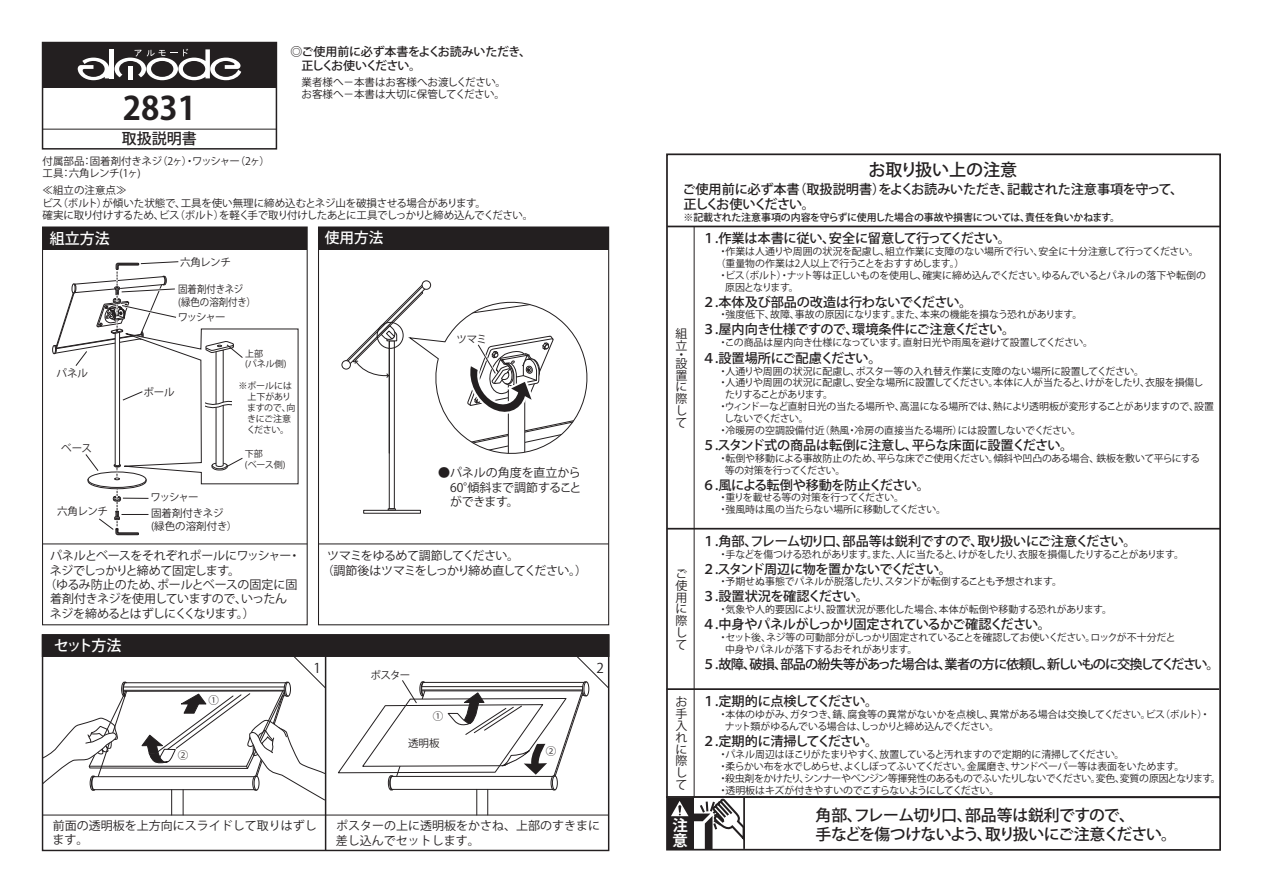
<style>
.page{position:relative;width:1263px;height:893px;background:#fff}
.page>*{position:absolute;margin:0;border:0;box-sizing:border-box;transform-origin:0 0}
.t1{font:700 32.1px "Koz Go Pro";color:#231f20}
.t2{font:500 17.1px "Koz Go Pro";letter-spacing:-.01em;color:#231f20}
.t3{font:500 15.9px/19px "Koz Go Pro";letter-spacing:-.05em;color:#231f20}
.t4{font:700 15.45px/15.5px "Koz Go Pro";color:#fff}
.t5{font:500 15px "Koz Go Pro";color:#fff}
.t6{font:500 15px "Koz Go Pro";color:#231f20}
.t7{font:500 14.7px "Koz Go Pro";color:#fff}
.t8{font:13.5px "Koz Go Pro";color:#231f20}
.t9{font:500 13.2px "Koz Go Pro";letter-spacing:-.05em;color:#231f20}
.t10{font:500 13.2px/15.8px "Koz Go Pro";letter-spacing:-.02em;color:#231f20}
.t11{font:500 13.2px "Koz Go Pro";letter-spacing:-.03em;color:#231f20}
.t12{font:500 13.2px "Koz Go Pro";letter-spacing:-.075em;color:#231f20}
.t13{font:500 13.2px "Koz Go Pro";letter-spacing:-.07em;color:#231f20}
.t14{font:12px/11.9px "Koz Go Pro";letter-spacing:-.02em;color:#231f20;text-align:justify}
.t15{font:12px/14.4px "Koz Go Pro";color:#231f20}
.t16{font:12px/14.4px "Koz Go Pro";letter-spacing:-.05em;color:#231f20}
.t17{font:500 12px/14.4px "Koz Go Pro";letter-spacing:-.03em;color:#231f20}
.t18{font:12px "Koz Go Pro";letter-spacing:-.07em;color:#231f20}
.t19{font:10.5px/12.6px "Koz Go Pro";letter-spacing:-.01em;color:#231f20}
.t20{font:10.5px "Koz Go Pr 6 N";letter-spacing:-.06em;color:#231f20}
.t21{font:10.5px/12px "Koz Go Pro";letter-spacing:-.04em;color:#231f20}
.t22{font:10.5px/12.6px "Koz Go Pro";letter-spacing:-.01em;color:#231f20;scale:.9 1}
.t23{font:9.9px/11.9px "Koz Go Pro";letter-spacing:-.025em;color:#231f20}
.t24{font:9.9px "Koz Go Pro";color:#231f20}
.t25{font:500 9.9px "Koz Go Pro";letter-spacing:-.02em;color:#231f20}
.t26{font:9.9px "Koz Go Pro";letter-spacing:-.11em;color:#231f20}
.t27{font:9.9px "Koz Go Pro";letter-spacing:-.05em;color:#231f20}
.t28{font:9.9px "Koz Go Pro";letter-spacing:-.085em;color:#231f20}
.t29{font:9px/10.8px "Koz Go Pro";letter-spacing:-.01em;color:#231f20}
.s1{font-family:"Koz Go Pro"}
.s2{font-size:13.65px}
</style>
<div class="page">
<div style="left:43px;top:43px;width:233px;height:45px;background:#231f20"></div>
<div style="left:42px;top:42px;width:235px;height:108px;border:2px solid #231f20"></div>
<svg style="left:78px;top:58px;width:31px;height:22px"></svg>
<hr style="left:110px;top:49px;width:4px;height:29px;background:#fff">
<svg style="left:115px;top:49px;width:126px;height:31px"></svg>
<hr style="left:43px;top:129px;width:233px;height:1px;background:#231f20">
<div style="left:42px;top:634px;width:567px;height:23px;background:#231f20"></div>
<hr style="left:325px;top:649px;width:1px;height:201px;background:#231f20">
<hr style="left:43px;top:815px;width:566px;height:1px;background:#231f20">
<div style="left:42px;top:634px;width:567px;height:217px;border:1px solid #231f20"></div>
<svg style="left:337px;top:655px;width:273px;height:160px"></svg>
<svg style="left:42px;top:655px;width:285px;height:160px"></svg>
<div style="left:42px;top:226px;width:266px;height:399px;border:1px solid #231f20"></div>
<div style="left:43px;top:227px;width:264px;height:22px;background:#231f20"></div>
<hr style="left:43px;top:544px;width:264px;height:1px;background:#231f20">
<svg style="left:52px;top:261px;width:247px;height:274px"></svg>
<div style="left:318px;top:227px;width:291px;height:22px;background:#231f20"></div>
<div style="left:318px;top:226px;width:291px;height:399px;border:1px solid #231f20"></div>
<hr style="left:318px;top:544px;width:291px;height:1px;background:#231f20">
<div style="left:389px;top:340px;width:6px;height:169px;border:1px solid #231f20"></div>
<svg style="left:388px;top:508px;width:8px;height:2px"></svg>
<svg style="left:363px;top:510px;width:58px;height:4px"></svg>
<div style="left:422px;top:280px;width:9px;height:10px;border:1px solid #231f20;border-radius:50%"></div>
<div style="left:342px;top:360px;width:9px;height:9px;border:1px solid #231f20;border-radius:50%"></div>
<svg style="left:344px;top:282px;width:244px;height:180px"></svg>
<div style="left:666px;top:796px;width:555px;height:55px;border:2px solid #231f20"></div>
<div style="left:667px;top:798px;width:26px;height:52px;background:#231f20"></div>
<svg style="left:671px;top:797px;width:75px;height:52px"></svg>
<hr style="left:667px;top:688px;width:552px;height:2px;background:#231f20">
<hr style="left:667px;top:528px;width:553px;height:2px;background:#231f20">
<hr style="left:694px;top:226px;width:1px;height:571px;background:#231f20">
<hr style="left:667px;top:226px;width:553px;height:1px;background:#231f20">
<h1 class="t1" style="left:123px;top:88px;width:75px">2831</h1>
<h3 class="t6" style="left:122px;top:129px;width:76px">取扱説明書</h3>
<p class="t17" style="left:301px;top:45px;width:231px;text-indent:-11px">◎ご使用前に必ず本書をよくお読みいただき、正しくお使いください。</p>
<p class="t19" style="left:301px;top:76px;width:206px">業者様へ－本書はお客様へお渡しください。お客様へ－本書は大切に保管してください。</p>
<p class="t21" style="left:43px;top:155px;width:229px">付属部品：固着剤付きネジ（2ヶ）・ワッシャー（2ヶ）工具：六角レンチ(1ヶ)</p>
<p class="t19" style="left:42px;top:184px;width:445px">≪組立の注意点≫<br>ビス（ボルト）が傾いた状態で、工具を使い無理に締め込むとネジ山を破損させる場合があります。</p>
<p class="t20" style="left:43px;top:209px;width:492px"><span class="s1">確実に取り付けするため、</span>ビス（ボルト）を軽く手で取り付けしたあとに工具でしっかりと締め込んでください。</p>
<h3 class="t5" style="left:50px;top:229px;width:61px">組立方法</h3>
<p class="t19" style="left:57px;top:367px;width:33px">パネル</p>
<p class="t19" style="left:61px;top:442px;width:32px">ベース</p>
<p class="t19" style="left:57px;top:505px;width:52px">六角レンチ</p>
<p class="t19" style="left:180px;top:256px;width:52px">六角レンチ</p>
<p class="t22" style="left:178px;top:283px;width:88px">固着剤付きネジ<br>(緑色の溶剤付き）</p>
<p class="t19" style="left:178px;top:311px;width:49px">ワッシャー</p>
<p class="t19" style="left:143px;top:386px;width:33px">ポール</p>
<p class="t29" style="left:245px;top:348px;width:43px">上部<br>(パネル側)</p>
<p class="t29" style="left:238px;top:381px;width:58px">※ポールには　上下があり　ますので、向　きにご注意　ください。</p>
<p class="t29" style="left:245px;top:449px;width:42px">下部<br>(ベース側)</p>
<p class="t19" style="left:151px;top:491px;width:49px">ワッシャー</p>
<p class="t19" style="left:151px;top:507px;width:88px">固着剤付きネジ<br>(緑色の溶剤付き）</p>
<p class="t14" style="left:50px;top:550px;width:252px">パネルとベースをそれぞれポールにワッシャー・</p>
<p class="t16" style="left:50px;top:563px;width:192px">ネジでしっかりと締めて固定します。</p>
<p class="t14" style="left:44px;top:579px;width:255px">（ゆるみ防止のため、ポールとベースの固定に固</p>
<p class="t14" style="left:50px;top:593px;width:239px">着剤付きネジを使用していますので、いったん</p>
<p class="t18" style="left:50px;top:606px;width:206px">ネジを締めるとはずしにくくなります。）</p>
<h3 class="t5" style="left:54px;top:636px;width:69px">セット方法</h3>
<p class="t19" style="left:178px;top:749px;width:12px">②</p>
<p class="t19" style="left:208px;top:694px;width:12px">①</p>
<h3 class="t7" style="left:325px;top:229px;width:60px">使用方法</h3>
<p class="t19" style="left:456px;top:333px;width:32px">ツマミ</p>
<p class="t14" style="left:438px;top:466px;width:145px;line-height:14.4px">●パネルの角度を直立から　60°傾斜まで調節すること　ができます。</p>
<p class="t16" style="left:322px;top:549px;width:267px;text-indent:6px">ツマミをゆるめて調節してください。<br>（調節後はツマミをしっかり締め直してください。）</p>
<h3 class="t8" style="left:313px;top:659px;width:9px">1</h3>
<h3 class="t8" style="left:596px;top:659px;width:9px">2</h3>
<p class="t19" style="left:370px;top:669px;width:42px">ポスター</p>
<p class="t19" style="left:433px;top:710px;width:12px">①</p>
<p class="t19" style="left:408px;top:737px;width:33px">透明板</p>
<p class="t19" style="left:546px;top:745px;width:12px">②</p>
<p class="t15" style="left:53px;top:819px;width:266px">前面の透明板を上方向にスライドして取りはずします。</p>
<p class="t15" style="left:336px;top:819px;width:266px">ポスターの上に透明板をかさね、上部のすきまに差し込んでセットします。</p>
<h2 class="t2" style="left:868px;top:158px;width:150px">お取り扱い上の注意</h2>
<h3 class="t10" style="left:682px;top:181px;width:502px">ご使用前に必ず本書（取扱説明書）をよくお読みいただき、記載された注意事項を守って、正しくお使いください。</h3>
<p class="t25" style="left:683px;top:211px;width:438px">※記載された注意事項の内容を守らずに使用した場合の事故や損害については、責任を負いかねます。</p>
<p class="t14" style="left:676px;top:328px;width:13px">組立</p>
<p class="t14" style="left:676px;top:350px;width:13px;line-height:9px">・設</p>
<p class="t14" style="left:676px;top:370px;width:13px">置に際して</p>
<p class="t14" style="left:676px;top:568px;width:13px">ご使用に際して</p>
<p class="t14" style="left:676px;top:696px;width:13px">お手入れに際して</p>
<h3 class="t4" style="left:672px;top:818px;width:16px">注意</h3>
<h3 class="t11" style="left:702px;top:230px;width:311px">１.作業は本書に従い、安全に留意して行ってください。</h3>
<p class="t24" style="left:718px;top:245px;width:482px">・作業は人通りや周囲の状況を配慮し、組立作業に支障のない場所で行い、安全に十分注意して行ってください。</p>
<p class="t23" style="left:716px;top:258px;width:250px">（重量物の作業は2人以上で行うことをおすすめします。）</p>
<p class="t23" style="left:718px;top:270px;width:489px">・ビス（ボルト）・ナット等は正しいものを使用し、確実に締め込んでください。ゆるんでいるとパネルの落下や転倒の</p>
<p class="t28" style="left:725px;top:281px;width:75px">原因となります。</p>
<h3 class="t10" style="left:702px;top:294px;width:272px">２.本体及び部品の改造は行わないでください。</h3>
<p class="t24" style="left:718px;top:308px;width:366px">・強度低下、故障、事故の原因になります｡また、本来の機能を損なう恐れがあります。</p>
<h3 class="t9" style="left:702px;top:321px;width:315px">３.屋内向き仕様ですので、環境条件にご注意ください。</h3>
<p class="t23" style="left:718px;top:337px;width:376px">・この商品は屋内向き仕様になっています。直射日光や雨風を避けて設置してください。</p>
<h3 class="t10" style="left:702px;top:351px;width:182px">４.設置場所にご配慮ください<span class="s2">。</span></h3>
<p class="t24" style="left:718px;top:364px;width:427px">・人通りや周囲の状況に配慮し、ポスター等の入れ替え作業に支障のない場所に設置してください。</p>
<p class="t23" style="left:718px;top:377px;width:487px">・人通りや周囲の状況に配慮し、安全な場所に設置してください。本体に人が当たると、けがをしたり、衣服を損傷し</p>
<p class="t26" style="left:725px;top:388px;width:109px">たりすることがあります。</p>
<p class="t23" style="left:718px;top:401px;width:498px">・ウィンドーなど直射日光の当たる場所や、高温になる場所では、熱により透明板が変形することがありますので、設置</p>
<p class="t27" style="left:724px;top:412px;width:86px">しないでください。</p>
<p class="t24" style="left:718px;top:424px;width:365px">・冷暖房の空調設備付近（熱風・冷房の直接当たる場所）には設置しないでください。</p>
<h3 class="t11" style="left:702px;top:437px;width:373px">５.スタンド式の商品は転倒に注意し、平らな床面に設置ください。</h3>
<p class="t23" style="left:725px;top:452px;width:477px;text-indent:-7px">・転倒や移動による事故防止のため、平らな床でご使用ください。傾斜や凹凸のある場合、鉄板を敷いて平らにする等の対策を行ってください。</p>
<h3 class="t9" style="left:702px;top:476px;width:229px">６.風による転倒や移動を防止ください。</h3>
<p class="t23" style="left:718px;top:492px;width:230px">・重りを載せる等の対策を行ってください。<br>・強風時は風の当たらない場所に移動してください。</p>
<h3 class="t9" style="left:702px;top:532px;width:436px">１.角部、フレーム切り口、部品等は鋭利ですので、取り扱いにご注意ください。</h3>
<p class="t23" style="left:718px;top:548px;width:467px">・手などを傷つける恐れがあります。また、人に当たると、けがをしたり、衣服を損傷したりすることがあります。</p>
<h3 class="t9" style="left:702px;top:560px;width:251px">２.スタンド周辺に物を置かないでください。</h3>
<p class="t23" style="left:718px;top:576px;width:345px">・予期せぬ事態でパネルが脱落したり、スタンドが転倒することも予想されます。</p>
<h3 class="t9" style="left:702px;top:588px;width:168px">３.設置状況を確認ください。</h3>
<p class="t24" style="left:718px;top:603px;width:395px">・気象や人的要因により、設置状況が悪化した場合、本体が転倒や移動する恐れがあります。</p>
<h3 class="t13" style="left:702px;top:616px;width:350px">４.中身やパネルがしっかり固定されているかご確認ください。</h3>
<p class="t23" style="left:725px;top:632px;width:452px;text-indent:-7px">・セット後、ネジ等の可動部分がしっかり固定されていることを確認してお使いください。ロックが不十分だと中身やパネルが落下するおそれがあります。</p>
<h3 class="t12" style="left:702px;top:655px;width:519px">５.故障、破損、部品の紛失等があった場合は、業者の方に依頼し、新しいものに交換してください。</h3>
<h3 class="t9" style="left:702px;top:693px;width:178px">１.定期的に点検してください。</h3>
<p class="t23" style="left:725px;top:709px;width:487px;text-indent:-7px">・本体のゆがみ、ガタつき、錆、腐食等の異常がないかを点検し、異常がある場合は交換してください。ビス（ボルト）・ナット類がゆるんでいる場合は、しっかりと締め込んでください。</p>
<h3 class="t9" style="left:702px;top:733px;width:178px">２.定期的に清掃してください。</h3>
<p class="t23" style="left:718px;top:748px;width:504px">・パネル周辺はほこりがたまりやすく、放置していると汚れますので定期的に清掃してください。<br>・柔らかい布を水でしめらせ、よくしぼってふいてください。金属磨き、サンドペーパー等は表面をいためます。<br>・殺虫剤をかけたり、シンナーやベンジン等揮発性のあるものでふいたりしないでください。変色、変質の原因となります。・透明板はキズが付きやすいのでこすらないようにしてください。</p>
<h3 class="t3" style="left:815px;top:807px;width:363px">角部、フレーム切り口、部品等は鋭利ですので、<br>手などを傷つけないよう、取り扱いにご注意ください。</h3>
</div>
